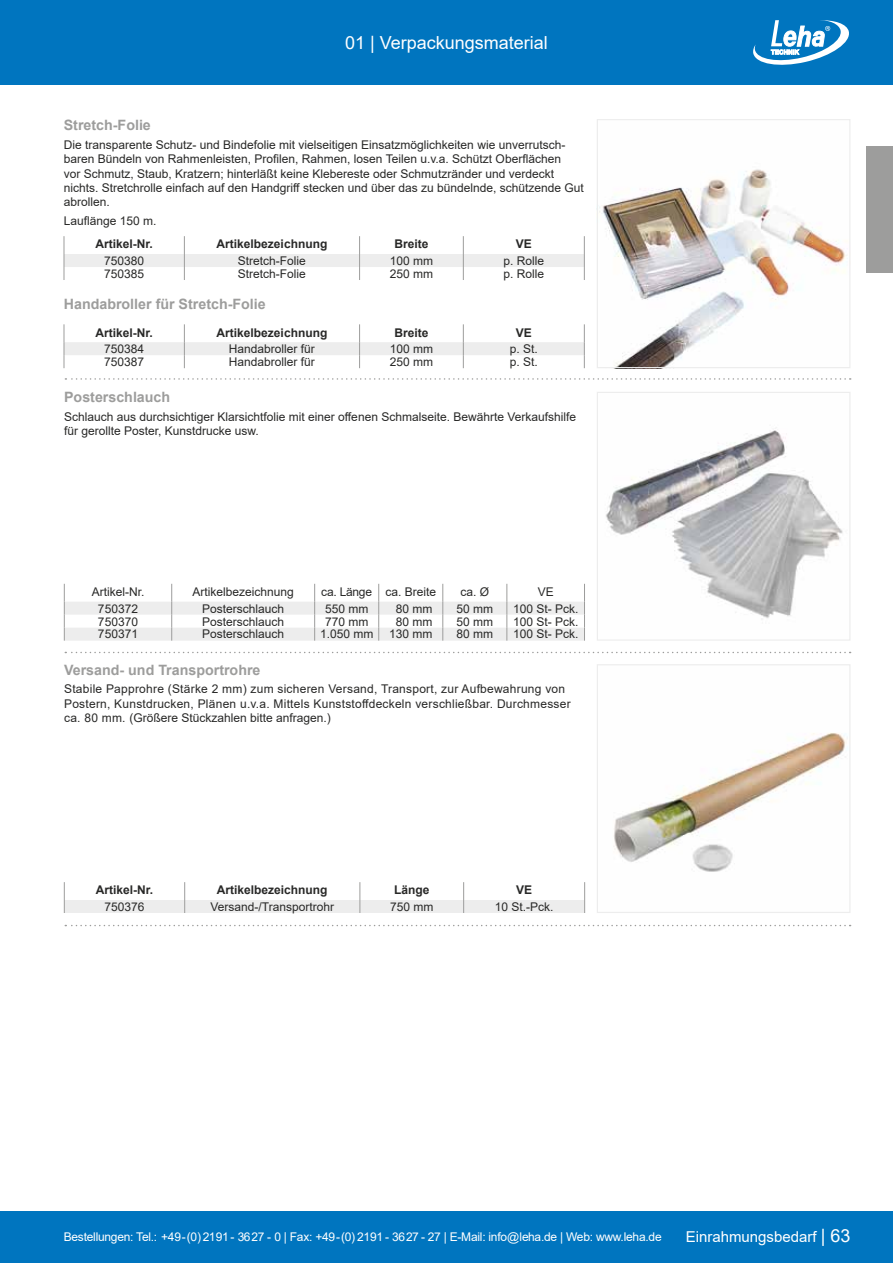
<style>
.page{position:relative;width:893px;height:1263px;background:#fff}
.page>*{position:absolute;margin:0;border:0;box-sizing:border-box;transform-origin:0 0}
.t1{font:18px "Arial";color:#fff}
.t2{font:15px "Arial";color:#fff}
.t3{font:700 14.25px "Arial";color:#9d9d9c}
.t4{font:12px/14.4px "Arial";color:#282827}
.t5{font:12px/14.4px "Arial";letter-spacing:.02em;color:#282827}
.t6{font:700 12px "Arial";color:#282827}
.t7{font:12px "Arial";letter-spacing:-.02em;color:#fff}
.s1{font-size:18px}
</style>
<div class="page">
<div style="left:0;top:0;width:893px;height:85px;background:#0075bf"></div>
<div style="left:0;top:1211px;width:893px;height:52px;background:#0075bf"></div>
<div style="left:867px;top:147px;width:26px;height:126px;background:#9d9d9c"></div>
<svg style="left:753px;top:20px;width:96px;height:45px"></svg>
<svg style="left:64px;top:236px;width:521px;height:44px"></svg>
<svg style="left:64px;top:324px;width:521px;height:44px"></svg>
<img style="left:599px;top:169px;width:248px;height:197px">
<div style="left:597px;top:119px;width:253px;height:249px;border:1px solid #ededed"></div>
<img style="left:606px;top:427px;width:237px;height:193px">
<div style="left:597px;top:392px;width:253px;height:249px;border:1px solid #ededed"></div>
<svg style="left:64px;top:584px;width:521px;height:57px"></svg>
<img style="left:613px;top:733px;width:235px;height:139px">
<div style="left:597px;top:664px;width:253px;height:249px;border:1px solid #ededed"></div>
<svg style="left:64px;top:882px;width:521px;height:31px"></svg>
<svg style="left:65px;top:652px;width:786px;height:1px"></svg>
<svg style="left:65px;top:925px;width:786px;height:1px"></svg>
<svg style="left:65px;top:378px;width:786px;height:2px"></svg>
<h1 class="t1" style="left:345px;top:30px;width:204px">01 | Verpackungsmaterial</h1>
<p class="t3" style="left:64px;top:115px;width:89px">Stretch-Folie</p>
<p class="t4" style="left:64px;top:137px;width:522px">Die transparente Schutz- und Bindefolie mit vielseitigen Einsatzmöglichkeiten wie unverrutsch&shy;baren Bündeln von Rahmenleisten, Profilen, Rahmen, losen Teilen u.v.a. Schützt Oberflächen<br>vor Schmutz, Staub, Kratzern; hinterläßt keine Klebereste oder Schmutzränder und verdeckt nichts. Stretchrolle einfach auf den Handgriff stecken und über das zu bündelnde, schützende Gut abrollen.</p>
<p class="t4" style="left:64px;top:213px;width:94px">Lauflänge 150 m.</p>
<p class="t6" style="left:96px;top:236px;width:59px">Artikel-Nr.</p>
<p class="t6" style="left:217px;top:236px;width:112px">Artikelbezeichnung</p>
<p class="t6" style="left:394px;top:236px;width:36px">Breite</p>
<p class="t6" style="left:516px;top:236px;width:18px">VE</p>
<p class="t4" style="left:104px;top:253px;width:42px">750380</p>
<p class="t4" style="left:238px;top:253px;width:70px">Stretch-Folie</p>
<p class="t4" style="left:390px;top:253px;width:45px">100 mm</p>
<p class="t4" style="left:503px;top:253px;width:42px">p. Rolle</p>
<p class="t4" style="left:104px;top:266px;width:42px">750385</p>
<p class="t4" style="left:238px;top:266px;width:70px">Stretch-Folie</p>
<p class="t4" style="left:390px;top:266px;width:45px">250 mm</p>
<p class="t4" style="left:503px;top:266px;width:42px">p. Rolle</p>
<p class="t3" style="left:64px;top:294px;width:203px">Handabroller für Stretch-Folie</p>
<p class="t6" style="left:96px;top:324px;width:59px">Artikel-Nr.</p>
<p class="t6" style="left:217px;top:324px;width:112px">Artikelbezeichnung</p>
<p class="t6" style="left:394px;top:324px;width:36px">Breite</p>
<p class="t6" style="left:516px;top:324px;width:18px">VE</p>
<p class="t4" style="left:104px;top:342px;width:42px">750384</p>
<p class="t4" style="left:229px;top:342px;width:88px">Handabroller für</p>
<p class="t4" style="left:390px;top:342px;width:45px">100 mm</p>
<p class="t4" style="left:510px;top:342px;width:30px">p. St.</p>
<p class="t4" style="left:104px;top:355px;width:42px">750387</p>
<p class="t4" style="left:229px;top:355px;width:88px">Handabroller für</p>
<p class="t4" style="left:390px;top:355px;width:45px">250 mm</p>
<p class="t4" style="left:510px;top:355px;width:30px">p. St.</p>
<p class="t3" style="left:64px;top:387px;width:108px">Posterschlauch</p>
<p class="t4" style="left:64px;top:409px;width:513px">Schlauch aus durchsichtiger Klarsichtfolie mit einer offenen Schmalseite. Bewährte Verkaufshilfe für gerollte Poster, Kunstdrucke usw.</p>
<p class="t4" style="left:92px;top:584px;width:54px">Artikel-Nr.</p>
<p class="t4" style="left:192px;top:584px;width:103px">Artikelbezeichnung</p>
<p class="t4" style="left:321px;top:584px;width:116px">ca. Länge ca. Breite</p>
<p class="t4" style="left:460px;top:584px;width:30px">ca. Ø</p>
<p class="t4" style="left:538px;top:584px;width:18px">VE</p>
<p class="t4" style="left:98px;top:601px;width:42px">750372</p>
<p class="t4" style="left:202px;top:601px;width:84px">Posterschlauch</p>
<p class="t4" style="left:325px;top:601px;width:45px">550 mm</p>
<p class="t4" style="left:396px;top:601px;width:38px">80 mm</p>
<p class="t4" style="left:456px;top:601px;width:38px">50 mm</p>
<p class="t4" style="left:513px;top:601px;width:67px">100 St- Pck.</p>
<p class="t4" style="left:98px;top:614px;width:42px">750370</p>
<p class="t4" style="left:202px;top:614px;width:84px">Posterschlauch</p>
<p class="t4" style="left:325px;top:614px;width:45px">770 mm</p>
<p class="t4" style="left:396px;top:614px;width:38px">80 mm</p>
<p class="t4" style="left:456px;top:614px;width:38px">50 mm</p>
<p class="t4" style="left:513px;top:614px;width:67px">100 St- Pck.</p>
<p class="t4" style="left:98px;top:627px;width:42px">750371</p>
<p class="t4" style="left:202px;top:627px;width:84px">Posterschlauch</p>
<p class="t4" style="left:320px;top:627px;width:55px">1.050 mm</p>
<p class="t4" style="left:389px;top:627px;width:45px">130 mm</p>
<p class="t4" style="left:456px;top:627px;width:38px">80 mm</p>
<p class="t4" style="left:513px;top:627px;width:67px">100 St- Pck.</p>
<p class="t3" style="left:64px;top:659px;width:198px">Versand- und Transportrohre</p>
<p class="t5" style="left:64px;top:682px;width:508px">Stabile Papprohre (Stärke 2 mm) zum sicheren Versand, Transport, zur Aufbewahrung von<br>Postern, Kunstdrucken, Plänen u.v.a. Mittels Kunststoffdeckeln verschließbar. Durchmesser ca. 80 mm. (Größere Stückzahlen bitte anfragen.)</p>
<p class="t6" style="left:96px;top:882px;width:59px">Artikel-Nr.</p>
<p class="t6" style="left:217px;top:882px;width:112px">Artikelbezeichnung</p>
<p class="t6" style="left:394px;top:882px;width:37px">Länge</p>
<p class="t6" style="left:516px;top:882px;width:18px">VE</p>
<p class="t4" style="left:104px;top:899px;width:42px">750376</p>
<p class="t4" style="left:210px;top:899px;width:125px">Versand-/Transportrohr</p>
<p class="t4" style="left:390px;top:899px;width:45px">750 mm</p>
<p class="t4" style="left:495px;top:899px;width:60px">10 St.-Pck.</p>
<p class="t7" style="left:64px;top:1229px;width:599px">Bestellungen: Tel.: +49-(0) 2191 - 3627 - 0 | Fax: +49-(0) 2191 - 3627 - 27 | E-Mail: info@leha.de | Web: www.leha.de</p>
<p class="t2" style="left:686px;top:1226px;width:166px">Einrahmungsbedarf <span class="s1">| 63</span></p>
</div>
